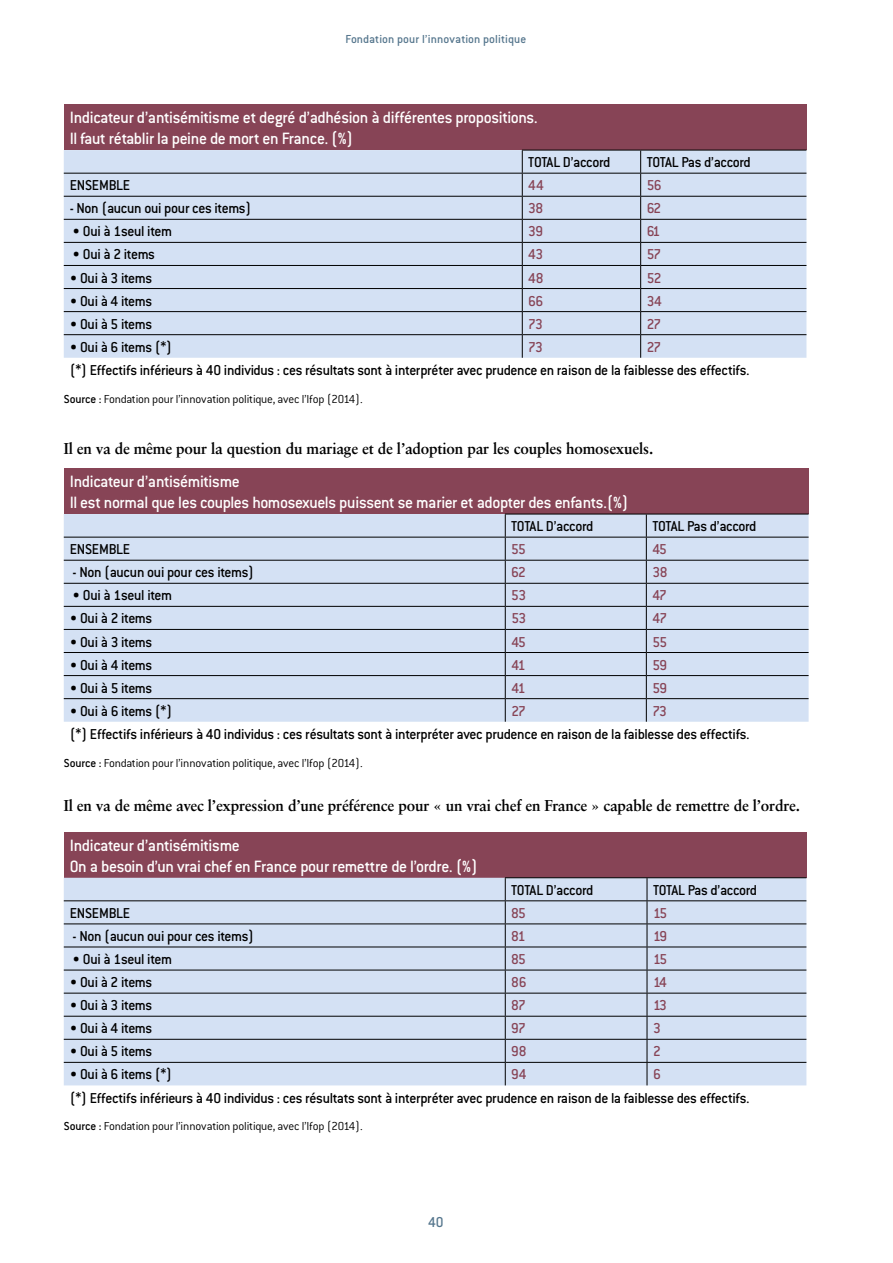
<style>
.page{position:relative;width:893px;height:1263px;background:#fff}
.page>*{position:absolute;margin:0;border:0;box-sizing:border-box;transform-origin:0 0}
.t1{font:500 18px/20.7px "Conduit ITC Std";letter-spacing:-.025em;color:#fff}
.t2{font:500 15.75px "Conduit ITC Std";letter-spacing:-.025em;color:#000}
.t3{font:700 15.75px "Sabon LT Std";letter-spacing:-.01em;color:#000}
.t4{font:500 15.75px "Conduit ITC Std";letter-spacing:-.055em;color:#874456}
.t5{font:500 15.75px "Conduit ITC Std";color:#55768d}
.t6{font:300 12.75px "Conduit ITC Std";letter-spacing:-.015em;color:#000}
.t7{font:500 12.75px "Conduit ITC Std";letter-spacing:.005em;color:#55768d}
.s1{font-weight:500}
</style>
<div class="page">
<div style="left:64px;top:105px;width:742px;height:45px;background:#874456"></div>
<div style="left:64px;top:150px;width:742px;height:208px;background:#d4e1f4"></div>
<hr style="left:522px;top:150px;width:119px;height:1px;background:#000">
<hr style="left:641px;top:150px;width:165px;height:1px;background:#000">
<hr style="left:64px;top:173px;width:458px;height:1px;background:#000">
<hr style="left:522px;top:173px;width:119px;height:1px;background:#000">
<hr style="left:641px;top:173px;width:165px;height:1px;background:#000">
<hr style="left:64px;top:196px;width:458px;height:1px;background:#000">
<hr style="left:522px;top:196px;width:119px;height:1px;background:#000">
<hr style="left:641px;top:196px;width:165px;height:1px;background:#000">
<hr style="left:64px;top:219px;width:458px;height:1px;background:#000">
<hr style="left:522px;top:219px;width:119px;height:1px;background:#000">
<hr style="left:641px;top:219px;width:165px;height:1px;background:#000">
<hr style="left:64px;top:242px;width:458px;height:1px;background:#000">
<hr style="left:522px;top:242px;width:119px;height:1px;background:#000">
<hr style="left:641px;top:242px;width:165px;height:1px;background:#000">
<hr style="left:64px;top:265px;width:458px;height:1px;background:#000">
<hr style="left:522px;top:265px;width:119px;height:1px;background:#000">
<hr style="left:641px;top:265px;width:165px;height:1px;background:#000">
<hr style="left:64px;top:288px;width:458px;height:1px;background:#000">
<hr style="left:522px;top:288px;width:119px;height:1px;background:#000">
<hr style="left:641px;top:288px;width:165px;height:1px;background:#000">
<hr style="left:64px;top:311px;width:458px;height:1px;background:#000">
<hr style="left:522px;top:311px;width:119px;height:1px;background:#000">
<hr style="left:641px;top:311px;width:165px;height:1px;background:#000">
<hr style="left:64px;top:334px;width:458px;height:1px;background:#000">
<hr style="left:522px;top:334px;width:119px;height:1px;background:#000">
<svg style="left:522px;top:150px;width:1px;height:208px"></svg>
<hr style="left:641px;top:334px;width:165px;height:1px;background:#000">
<svg style="left:640px;top:150px;width:1px;height:208px"></svg>
<div style="left:64px;top:469px;width:745px;height:45px;background:#874456"></div>
<div style="left:64px;top:514px;width:441px;height:208px;background:#d4e1f4"></div>
<hr style="left:64px;top:537px;width:441px;height:1px;background:#000">
<hr style="left:64px;top:560px;width:441px;height:1px;background:#000">
<hr style="left:64px;top:583px;width:441px;height:1px;background:#000">
<hr style="left:64px;top:606px;width:441px;height:1px;background:#000">
<hr style="left:64px;top:629px;width:441px;height:1px;background:#000">
<hr style="left:64px;top:652px;width:441px;height:1px;background:#000">
<hr style="left:64px;top:675px;width:441px;height:1px;background:#000">
<hr style="left:64px;top:698px;width:441px;height:1px;background:#000">
<svg style="left:505px;top:514px;width:304px;height:208px;background:#cad6e8"></svg>
<div style="left:64px;top:832px;width:742px;height:46px;background:#874456"></div>
<hr style="left:505px;top:877px;width:142px;height:1px;background:#000">
<hr style="left:647px;top:877px;width:159px;height:1px;background:#000">
<svg style="left:64px;top:878px;width:742px;height:207px;background:#cbd7e9"></svg>
<p class="t7" style="left:345px;top:32px;width:182px">Fondation pour l’innovation politique</p>
<p class="t1" style="left:70px;top:107px;width:469px">I ndicateur d’antisémitisme et degré d’adhésion à différentes propositions.<br>Il faut rétablir la peine de mort en France. (%)</p>
<p class="t2" style="left:528px;top:153px;width:84px">TOTAL D’accord</p>
<p class="t2" style="left:647px;top:153px;width:106px">TOTAL Pas d’accord</p>
<p class="t2" style="left:70px;top:176px;width:9px">ENSEMB</p>
<p class="t2" style="left:116px;top:176px;width:14px">LE</p>
<p class="t4" style="left:528px;top:176px;width:17px">44</p>
<p class="t4" style="left:647px;top:176px;width:17px">56</p>
<p class="t2" style="left:70px;top:200px;width:183px">- Non (aucun oui pour ces items)</p>
<p class="t4" style="left:528px;top:200px;width:17px">38</p>
<p class="t4" style="left:647px;top:200px;width:16px">62</p>
<p class="t2" style="left:73px;top:223px;width:101px">• Oui à 1seul item</p>
<p class="t4" style="left:528px;top:223px;width:16px">39</p>
<p class="t4" style="left:647px;top:223px;width:15px">61</p>
<p class="t2" style="left:73px;top:246px;width:84px">• Oui à 2 items</p>
<p class="t4" style="left:528px;top:246px;width:16px">43</p>
<p class="t4" style="left:647px;top:246px;width:16px">57</p>
<p class="t2" style="left:70px;top:269px;width:84px">• Oui à 3 items</p>
<p class="t4" style="left:528px;top:269px;width:17px">48</p>
<p class="t4" style="left:647px;top:269px;width:16px">52</p>
<p class="t2" style="left:70px;top:292px;width:84px">• Oui à 4 items</p>
<p class="t4" style="left:528px;top:292px;width:17px">66</p>
<p class="t4" style="left:647px;top:292px;width:17px">34</p>
<p class="t2" style="left:70px;top:315px;width:84px">• Oui à 5 items</p>
<p class="t4" style="left:528px;top:315px;width:16px">73</p>
<p class="t4" style="left:647px;top:315px;width:16px">27</p>
<p class="t2" style="left:70px;top:338px;width:104px">• Oui à 6 items (*)</p>
<p class="t4" style="left:528px;top:338px;width:16px">73</p>
<p class="t4" style="left:647px;top:338px;width:16px">27</p>
<p class="t2" style="left:70px;top:361px;width:681px">(*) Effectifs inférieurs à 40 individus : ces résultats sont à interpréter avec prudence en raison de la faiblesse des effectifs.</p>
<p class="t6" style="left:64px;top:392px;width:301px"><span class="s1">Source :</span> Fondation pour l’innovation politique, avec l’Ifop (2014).</p>
<p class="t3" style="left:64px;top:439px;width:591px">Il en va de même pour la question du mariage et de l’adoption par les couples homosexuels.</p>
<p class="t1" style="left:70px;top:471px;width:560px">I ndicateur d’antisémitisme<br>Il est normal que les couples homosexuels puissent se marier et adopter des enfants.(%)</p>
<p class="t2" style="left:511px;top:517px;width:84px">TOTAL D’accord</p>
<p class="t2" style="left:652px;top:517px;width:106px">TOTAL Pas d’accord</p>
<p class="t2" style="left:70px;top:540px;width:9px">ENSEMB</p>
<p class="t2" style="left:116px;top:540px;width:14px">LE</p>
<p class="t4" style="left:511px;top:540px;width:16px">55</p>
<p class="t4" style="left:652px;top:540px;width:16px">45</p>
<p class="t2" style="left:73px;top:563px;width:183px">- Non (aucun oui pour ces items)</p>
<p class="t4" style="left:511px;top:563px;width:16px">62</p>
<p class="t4" style="left:652px;top:563px;width:17px">38</p>
<p class="t2" style="left:73px;top:587px;width:101px">• Oui à 1seul item</p>
<p class="t4" style="left:511px;top:587px;width:16px">53</p>
<p class="t4" style="left:652px;top:587px;width:16px">47</p>
<p class="t2" style="left:70px;top:610px;width:84px">• Oui à 2 items</p>
<p class="t4" style="left:511px;top:610px;width:16px">53</p>
<p class="t4" style="left:652px;top:610px;width:16px">47</p>
<p class="t2" style="left:70px;top:633px;width:84px">• Oui à 3 items</p>
<p class="t4" style="left:511px;top:633px;width:16px">45</p>
<p class="t4" style="left:652px;top:633px;width:16px">55</p>
<p class="t2" style="left:70px;top:656px;width:84px">• Oui à 4 items</p>
<p class="t4" style="left:511px;top:656px;width:16px">41</p>
<p class="t4" style="left:652px;top:656px;width:16px">59</p>
<p class="t2" style="left:70px;top:679px;width:84px">• Oui à 5 items</p>
<p class="t4" style="left:511px;top:679px;width:16px">41</p>
<p class="t4" style="left:652px;top:679px;width:16px">59</p>
<p class="t2" style="left:70px;top:702px;width:104px">• Oui à 6 items (*)</p>
<p class="t4" style="left:511px;top:702px;width:16px">27</p>
<p class="t4" style="left:652px;top:702px;width:16px">73</p>
<p class="t2" style="left:70px;top:725px;width:681px">(*) Effectifs inférieurs à 40 individus : ces résultats sont à interpréter avec prudence en raison de la faiblesse des effectifs.</p>
<p class="t6" style="left:64px;top:756px;width:301px"><span class="s1">Source :</span> Fondation pour l’innovation politique, avec l’Ifop (2014).</p>
<p class="t3" style="left:64px;top:796px;width:738px">Il en va de même avec l’expression d’une préférence pour « un vrai chef en France » capable de remettre de l’ordre.</p>
<p class="t1" style="left:70px;top:835px;width:409px">I ndicateur d’antisémitisme<br>On a besoin d’un vrai chef en France pour remettre de l’ordre. (%)</p>
<p class="t2" style="left:511px;top:881px;width:84px">TOTAL D’accord</p>
<p class="t2" style="left:653px;top:881px;width:106px">TOTAL Pas d’accord</p>
<p class="t2" style="left:70px;top:904px;width:9px">ENSEMB</p>
<p class="t2" style="left:116px;top:904px;width:14px">LE</p>
<p class="t4" style="left:511px;top:904px;width:16px">85</p>
<p class="t4" style="left:653px;top:904px;width:16px">15</p>
<p class="t2" style="left:73px;top:927px;width:183px">- Non (aucun oui pour ces items)</p>
<p class="t4" style="left:511px;top:927px;width:16px">81</p>
<p class="t4" style="left:653px;top:927px;width:16px">19</p>
<p class="t2" style="left:73px;top:950px;width:101px">• Oui à 1seul item</p>
<p class="t4" style="left:511px;top:950px;width:16px">85</p>
<p class="t4" style="left:653px;top:950px;width:16px">15</p>
<p class="t2" style="left:70px;top:973px;width:84px">• Oui à 2 items</p>
<p class="t4" style="left:511px;top:973px;width:17px">86</p>
<p class="t4" style="left:653px;top:973px;width:16px">14</p>
<p class="t2" style="left:70px;top:996px;width:84px">• Oui à 3 items</p>
<p class="t4" style="left:511px;top:996px;width:16px">87</p>
<p class="t4" style="left:653px;top:996px;width:16px">13</p>
<p class="t2" style="left:70px;top:1019px;width:84px">• Oui à 4 items</p>
<p class="t4" style="left:511px;top:1019px;width:16px">97</p>
<p class="t4" style="left:653px;top:1019px;width:9px">3</p>
<p class="t2" style="left:70px;top:1042px;width:84px">• Oui à 5 items</p>
<p class="t4" style="left:511px;top:1042px;width:17px">98</p>
<p class="t4" style="left:653px;top:1042px;width:9px">2</p>
<p class="t2" style="left:70px;top:1066px;width:104px">• Oui à 6 items (*)</p>
<p class="t4" style="left:511px;top:1066px;width:17px">94</p>
<p class="t4" style="left:653px;top:1066px;width:9px">6</p>
<p class="t2" style="left:70px;top:1089px;width:681px">(*) Effectifs inférieurs à 40 individus : ces résultats sont à interpréter avec prudence en raison de la faiblesse des effectifs.</p>
<p class="t6" style="left:64px;top:1119px;width:301px"><span class="s1">Source :</span> Fondation pour l’innovation politique, avec l’Ifop (2014).</p>
<p class="t5" style="left:428px;top:1213px;width:17px">40</p>
</div>
